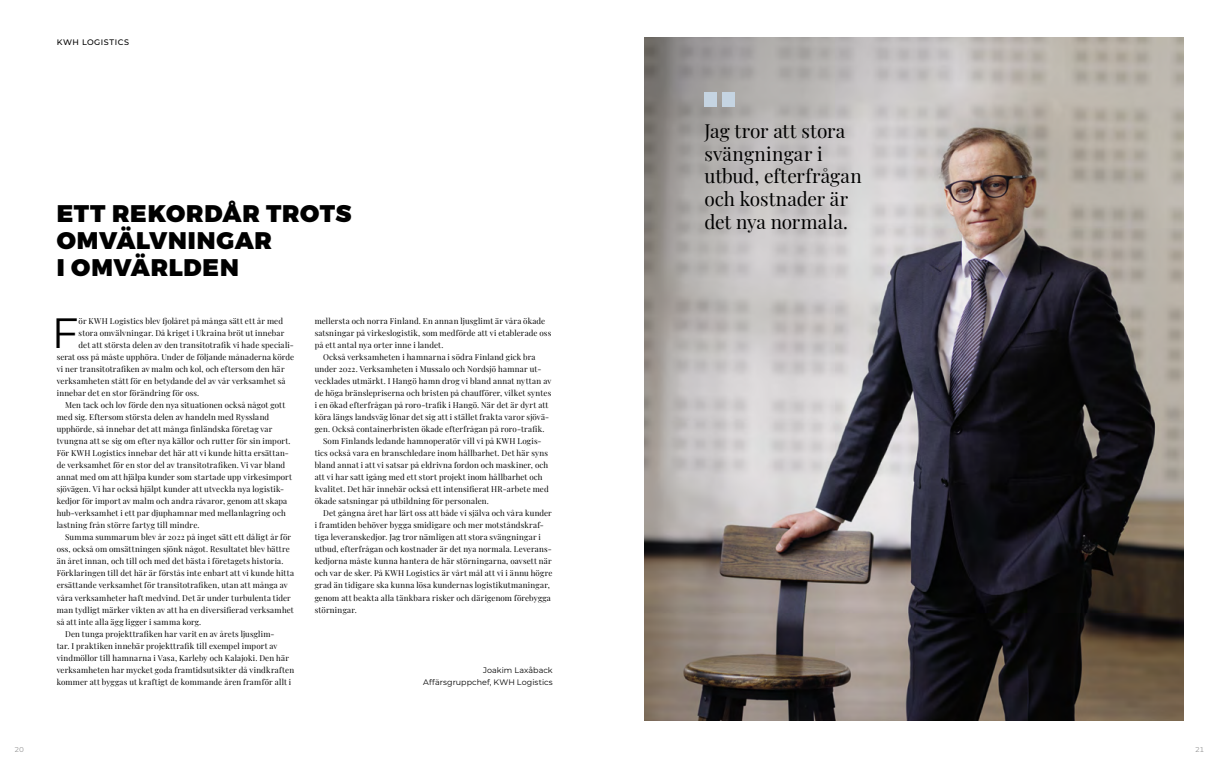
<style>
.page{position:relative;width:1219px;height:766px;background:#fff}
.page>*{position:absolute;margin:0;border:0;box-sizing:border-box;transform-origin:0 0}
.t1{font:42.3px "Montserrat";color:#000}
.t2{font:900 24px/27px "Montserrat";letter-spacing:.025em;color:#000}
.t3{font:19px/22.8px "Playfair Display";letter-spacing:.01em;color:#000}
.t4{font:8px "Playfair Display";letter-spacing:.025em;color:#000}
.t5{font:8px "Playfair Display";letter-spacing:.005em;color:#000}
.t6{font:8px/12px "Montserrat";letter-spacing:.005em;color:#000;text-align:right}
.t7{font:500 8px "Montserrat";letter-spacing:.065em;color:#000}
.t8{font:7px "Montserrat";color:#939393}
</style>
<div class="page">
<img style="left:645px;top:38px;width:539px;height:682px">
<div style="left:704px;top:93px;width:12px;height:14px;background:#c5d4e2"></div>
<div style="left:722px;top:93px;width:12px;height:14px;background:#c5d4e2"></div>
<p class="t7" style="left:57px;top:37px;width:74px">KWH LOGISTICS</p>
<h2 class="t2" style="left:57px;top:201px;width:296px">ETT REKORDÅR TROTS<br>OMVÄLVNINGAR<br>I OMVÄRLDEN</h2>
<h1 class="t1" style="left:52px;top:304px;width:28px">F</h1>
<p class="t4" style="left:79px;top:315px;width:206px">ör KWH Logistics blev fjolåret på många sätt ett år med</p>
<p class="t4" style="left:79px;top:327px;width:207px">stora omvälvningar. Då kriget i Ukraina bröt ut innebar</p>
<p class="t4" style="left:79px;top:339px;width:217px">det att största delen av den transitotrafik vi hade speciali-</p>
<p class="t5" style="left:57px;top:351px;width:239px">serat oss på måste upphöra. Under de följande månaderna körde</p>
<p class="t4" style="left:57px;top:363px;width:229px">vi ner transitotrafiken av malm och kol, och eftersom den här</p>
<p class="t4" style="left:57px;top:375px;width:230px">verksamheten stått för en betydande del av vår verksamhet så</p>
<p class="t4" style="left:57px;top:387px;width:144px">innebar det en stor förändring för oss.</p>
<p class="t4" style="left:65px;top:399px;width:221px">Men tack och lov förde den nya situationen också något gott</p>
<p class="t4" style="left:57px;top:411px;width:214px">med sig. Eftersom största delen av handeln med Ryssland</p>
<p class="t4" style="left:57px;top:423px;width:217px">upphörde, så innebar det att många finländska företag var</p>
<p class="t4" style="left:57px;top:435px;width:235px">tvungna att se sig om efter nya källor och rutter för sin import.</p>
<p class="t4" style="left:57px;top:447px;width:234px">För KWH Logistics innebar det här att vi kunde hitta ersättan-</p>
<p class="t4" style="left:57px;top:459px;width:230px">de verksamhet för en stor del av transitotrafiken. Vi var bland</p>
<p class="t4" style="left:57px;top:471px;width:237px">annat med om att hjälpa kunder som startade upp virkesimport</p>
<p class="t4" style="left:57px;top:483px;width:229px">sjövägen. Vi har också hjälpt kunder att utveckla nya logistik-</p>
<p class="t4" style="left:57px;top:495px;width:232px">kedjor för import av malm och andra råvaror, genom att skapa</p>
<p class="t4" style="left:57px;top:507px;width:231px">hub-verksamhet i ett par djuphamnar med mellanlagring och</p>
<p class="t4" style="left:57px;top:519px;width:144px">lastning från större fartyg till mindre.</p>
<p class="t4" style="left:65px;top:531px;width:228px">Summa summarum blev år 2022 på inget sätt ett dåligt år för</p>
<p class="t4" style="left:57px;top:543px;width:235px">oss, också om omsättningen sjönk något. Resultatet blev bättre</p>
<p class="t4" style="left:57px;top:555px;width:228px">än året innan, och till och med det bästa i företagets historia.</p>
<p class="t4" style="left:57px;top:567px;width:239px">Förklaringen till det här är förstås inte enbart att vi kunde hitta</p>
<p class="t4" style="left:57px;top:579px;width:233px">ersättande verksamhet för transitotrafiken, utan att många av</p>
<p class="t4" style="left:57px;top:591px;width:236px">våra verksamheter haft medvind. Det är under turbulenta tider</p>
<p class="t4" style="left:57px;top:603px;width:239px">man tydligt märker vikten av att ha en diversifierad verksamhet</p>
<p class="t4" style="left:57px;top:615px;width:146px">så att inte alla ägg ligger i samma korg.</p>
<p class="t4" style="left:65px;top:627px;width:211px">Den tunga projekttrafiken har varit en av årets ljusglim-</p>
<p class="t4" style="left:57px;top:639px;width:222px">tar. I praktiken innebär projekttrafik till exempel import av</p>
<p class="t4" style="left:57px;top:651px;width:234px">vindmöllor till hamnarna i Vasa, Karleby och Kalajoki. Den här</p>
<p class="t4" style="left:57px;top:663px;width:239px">verksamheten har mycket goda framtidsutsikter då vindkraften</p>
<p class="t4" style="left:57px;top:675px;width:236px">kommer att byggas ut kraftigt de kommande åren framför allt i</p>
<p class="t4" style="left:315px;top:315px;width:232px">mellersta och norra Finland. En annan ljusglimt är våra ökade</p>
<p class="t4" style="left:315px;top:327px;width:238px">satsningar på virkeslogistik, som medförde att vi etablerade oss</p>
<p class="t4" style="left:315px;top:339px;width:130px">på ett antal nya orter inne i landet.</p>
<p class="t4" style="left:323px;top:351px;width:214px">Också verksamheten i hamnarna i södra Finland gick bra</p>
<p class="t4" style="left:315px;top:363px;width:228px">under 2022. Verksamheten i Mussalo och Nordsjö hamnar ut-</p>
<p class="t4" style="left:315px;top:375px;width:238px">vecklades utmärkt. I Hangö hamn drog vi bland annat nyttan av</p>
<p class="t4" style="left:315px;top:387px;width:238px">de höga bränslepriserna och bristen på chaufförer, vilket syntes</p>
<p class="t4" style="left:315px;top:399px;width:235px">i en ökad efterfrågan på roro-trafik i Hangö. När det är dyrt att</p>
<p class="t4" style="left:315px;top:411px;width:236px">köra längs landsväg lönar det sig att i stället frakta varor sjövä-</p>
<p class="t4" style="left:315px;top:423px;width:231px">gen. Också containerbristen ökade efterfrågan på roro-trafik.</p>
<p class="t4" style="left:323px;top:435px;width:220px">Som Finlands ledande hamnoperatör vill vi på KWH Logis-</p>
<p class="t4" style="left:315px;top:447px;width:235px">tics också vara en branschledare inom hållbarhet. Det här syns</p>
<p class="t4" style="left:315px;top:459px;width:235px">bland annat i att vi satsar på eldrivna fordon och maskiner, och</p>
<p class="t4" style="left:315px;top:471px;width:229px">att vi har satt igång med ett stort projekt inom hållbarhet och</p>
<p class="t4" style="left:315px;top:483px;width:236px">kvalitet. Det här innebär också ett intensifierat HR-arbete med</p>
<p class="t4" style="left:315px;top:495px;width:176px">ökade satsningar på utbildning för personalen.</p>
<p class="t4" style="left:323px;top:507px;width:230px">Det gångna året har lärt oss att både vi själva och våra kunder</p>
<p class="t4" style="left:315px;top:519px;width:231px">i framtiden behöver bygga smidigare och mer motståndskraf-</p>
<p class="t4" style="left:315px;top:531px;width:228px">tiga leveranskedjor. Jag tror nämligen att stora svängningar i</p>
<p class="t4" style="left:315px;top:543px;width:239px">utbud, efterfrågan och kostnader är det nya normala. Leverans-</p>
<p class="t4" style="left:315px;top:555px;width:239px">kedjorna måste kunna hantera de här störningarna, oavsett när</p>
<p class="t4" style="left:315px;top:567px;width:239px">och var de sker. På KWH Logistics är vårt mål att vi i ännu högre</p>
<p class="t4" style="left:315px;top:579px;width:237px">grad än tidigare ska kunna lösa kundernas logistikutmaningar,</p>
<p class="t4" style="left:315px;top:591px;width:238px">genom att beakta alla tänkbara risker och därigenom förebygga</p>
<p class="t4" style="left:315px;top:603px;width:44px">störningar.</p>
<p class="t6" style="left:423px;top:663px;width:131px">Joakim Laxåback<br>Affärsgruppchef, KWH Logistics</p>
<h3 class="t3" style="left:704px;top:118px;width:159px">Jag tror att stora svängningar i utbud, efterfrågan och kostnader är det nya normala.</h3>
<p class="t8" style="left:15px;top:744px;width:11px">20</p>
<p class="t8" style="left:1195px;top:744px;width:11px">21</p>
</div>
